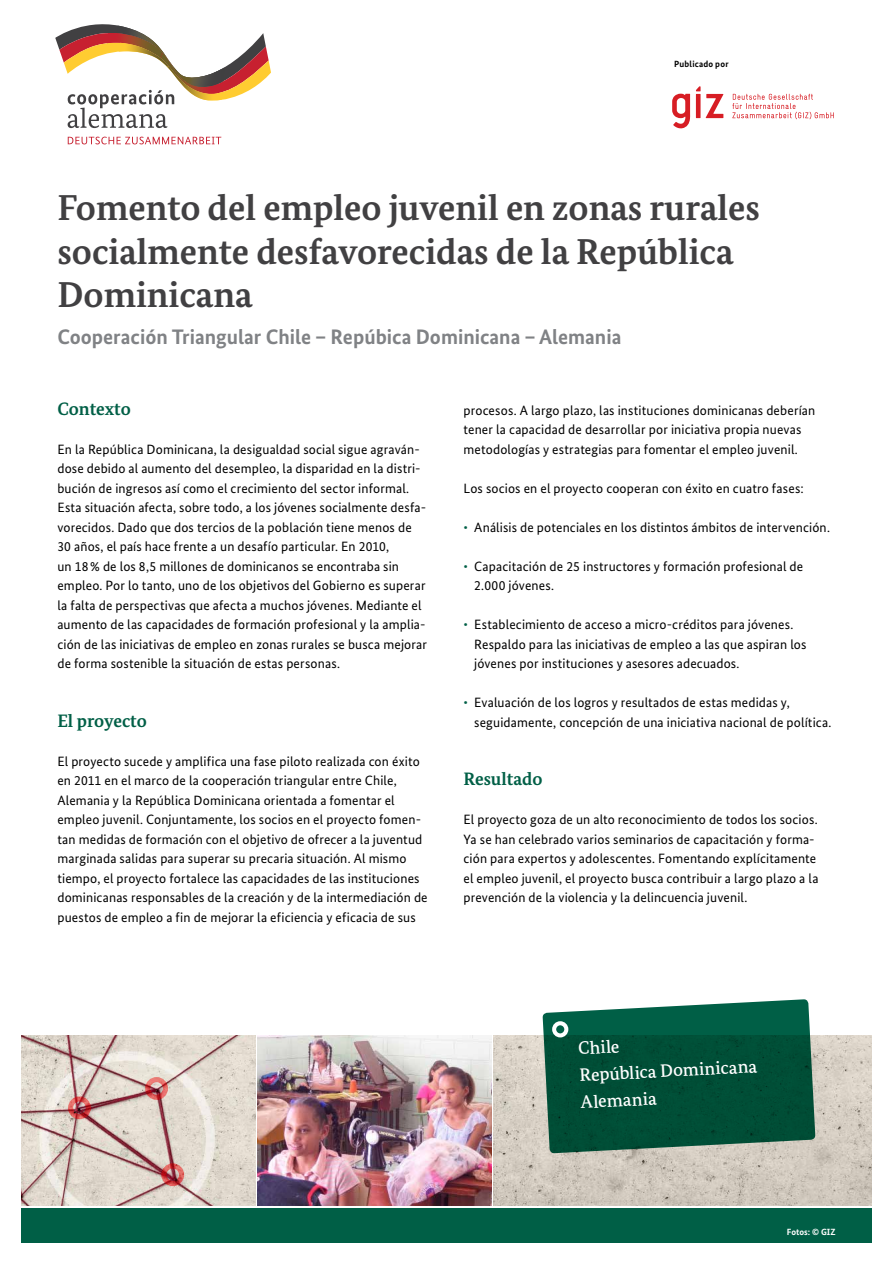
<style>
.page{position:relative;width:893px;height:1263px;background:#fff}
.page>*{position:absolute;margin:0;border:0;box-sizing:border-box;transform-origin:0 0}
.t1{font:700 36px/43.5px "Bundes Serif";color:#414042}
.t2{font:700 21px "Bundes Sans";color:#808285}
.t3{font:500 18px/27px "Bundes Serif";color:#fff}
.t4{font:700 18px "Bundes Serif";color:#005f46}
.t5{font:13.5px/19.5px "Bundes Sans";letter-spacing:.01em;color:#000}
.t6{font:700 9px "Bundes Sans";letter-spacing:.025em;color:#000}
.t7{font:700 9px "Bundes Sans";color:#fff}
.s1{color:#005f46}
</style>
<div class="page">
<div style="left:21px;top:1208px;width:851px;height:34px;background:#005f46"></div>
<img style="left:494px;top:1035px;width:378px;height:170px">
<svg style="left:672px;top:94px;width:18px;height:35px"></svg>
<svg style="left:696px;top:86px;width:27px;height:32px"></svg>
<svg style="left:732px;top:94px;width:102px;height:25px"></svg>
<img style="left:21px;top:1035px;width:234px;height:170px">
<img style="left:257px;top:1035px;width:234px;height:170px">
<svg style="left:542px;top:999px;width:273px;height:154px;background:#1a614b"></svg>
<div style="left:552px;top:1021px;width:16px;height:16px;border:4px solid #fff;border-radius:50%"></div>
<svg style="left:148px;top:1079px;width:17px;height:18px"></svg>
<div style="left:145px;top:1077px;width:23px;height:23px;border:5px solid #d71d24;border-radius:50%"></div>
<svg style="left:71px;top:1099px;width:17px;height:18px"></svg>
<div style="left:68px;top:1096px;width:23px;height:23px;border:5px solid #d71d24;border-radius:50%"></div>
<svg style="left:164px;top:1166px;width:18px;height:17px"></svg>
<div style="left:161px;top:1163px;width:23px;height:23px;border:5px solid #d71d24;border-radius:50%"></div>
<svg style="left:68px;top:137px;width:153px;height:7px"></svg>
<svg style="left:55px;top:24px;width:216px;height:104px"></svg>
<p class="t6" style="left:674px;top:58px;width:56px">Publicado por</p>
<h1 class="t1" style="left:57px;top:186px;width:704px">Fomento del empleo juvenil en zonas rurales socialmente desfavorecidas de la República<br>Dominicana</h1>
<h2 class="t2" style="left:57px;top:324px;width:565px">Cooperación Triangular Chile – Repúbica Dominicana – Alemania</h2>
<h3 class="t4" style="left:57px;top:398px;width:75px">Contexto</h3>
<p class="t5" style="left:57px;top:439px;width:371px">En la República Dominicana, la desigualdad social sigue agraván&shy;dose debido al aumento del desempleo, la disparidad en la distri&shy;bución de ingresos así como el crecimiento del sector informal.<br>Esta situación afecta, sobre todo, a los jóvenes socialmente desfa&shy;vorecidos. Dado que dos tercios de la población tiene menos de 30 años, el país hace frente a un desafío particular. En 2010,<br>un 18% de los 8,5 millones de dominicanos se encontraba sin empleo. Por lo tanto, uno de los objetivos del Gobierno es superar la falta de perspectivas que afecta a muchos jóvenes. Mediante el aumento de las capacidades de formación profesional y la amplia&shy;ción de las iniciativas de empleo en zonas rurales se busca mejorar de forma sostenible la situación de estas personas.</p>
<h3 class="t4" style="left:57px;top:710px;width:91px">El proyecto</h3>
<p class="t5" style="left:57px;top:751px;width:372px">El proyecto sucede y amplifica una fase piloto realizada con éxito en 2011 en el marco de la cooperación triangular entre Chile, Alemania y la República Dominicana orientada a fomentar el empleo juvenil. Conjuntamente, los socios en el proyecto fomen&shy;tan medidas de formación con el objetivo de ofrecer a la juventud marginada salidas para superar su precaria situación. Al mismo tiempo, el proyecto fortalece las capacidades de las instituciones dominicanas responsables de la creación y de la intermediación de puestos de empleo a fin de mejorar la eficiencia y eficacia de sus</p>
<p class="t5" style="left:463px;top:400px;width:353px">procesos. A largo plazo, las instituciones dominicanas deberían tener la capacidad de desarrollar por iniciativa propia nuevas metodologías y estrategias para fomentar el empleo juvenil.</p>
<p class="t5" style="left:463px;top:478px;width:342px">Los socios en el proyecto cooperan con éxito en cuatro fases:</p>
<p class="t5" style="left:463px;top:517px;width:368px"><span class="s1">•</span> Análisis de potenciales en los distintos ámbitos de intervención.</p>
<p class="t5" style="left:474px;top:556px;width:331px;text-indent:-11px"><span class="s1">•</span> Capacitación de 25 instructores y formación profesional de<br>2.000 jóvenes.</p>
<p class="t5" style="left:474px;top:615px;width:334px;text-indent:-11px"><span class="s1">•</span> Establecimiento de acceso a micro-créditos para jóvenes.<br>Respaldo para las iniciativas de empleo a las que aspiran los jóvenes por instituciones y asesores adecuados.</p>
<p class="t5" style="left:474px;top:693px;width:359px;text-indent:-11px"><span class="s1">•</span> Evaluación de los logros y resultados de estas medidas y, seguidamente, concepción de una iniciativa nacional de política.</p>
<h3 class="t4" style="left:463px;top:768px;width:80px">Resultado</h3>
<p class="t5" style="left:463px;top:810px;width:356px">El proyecto goza de un alto reconocimiento de todos los socios.<br>Ya se han celebrado varios seminarios de capacitación y forma&shy;ción para expertos y adolescentes. Fomentando explícitamente el empleo juvenil, el proyecto busca contribuir a largo plazo a la prevención de la violencia y la delincuencia juvenil.</p>
<h3 class="t3" style="left:577px;top:1034px;width:179px;rotate:-3deg">Chile<br>República Dominicana<br>Alemania</h3>
<p class="t7" style="left:787px;top:1226px;width:50px">Fotos: © GIZ</p>
</div>
